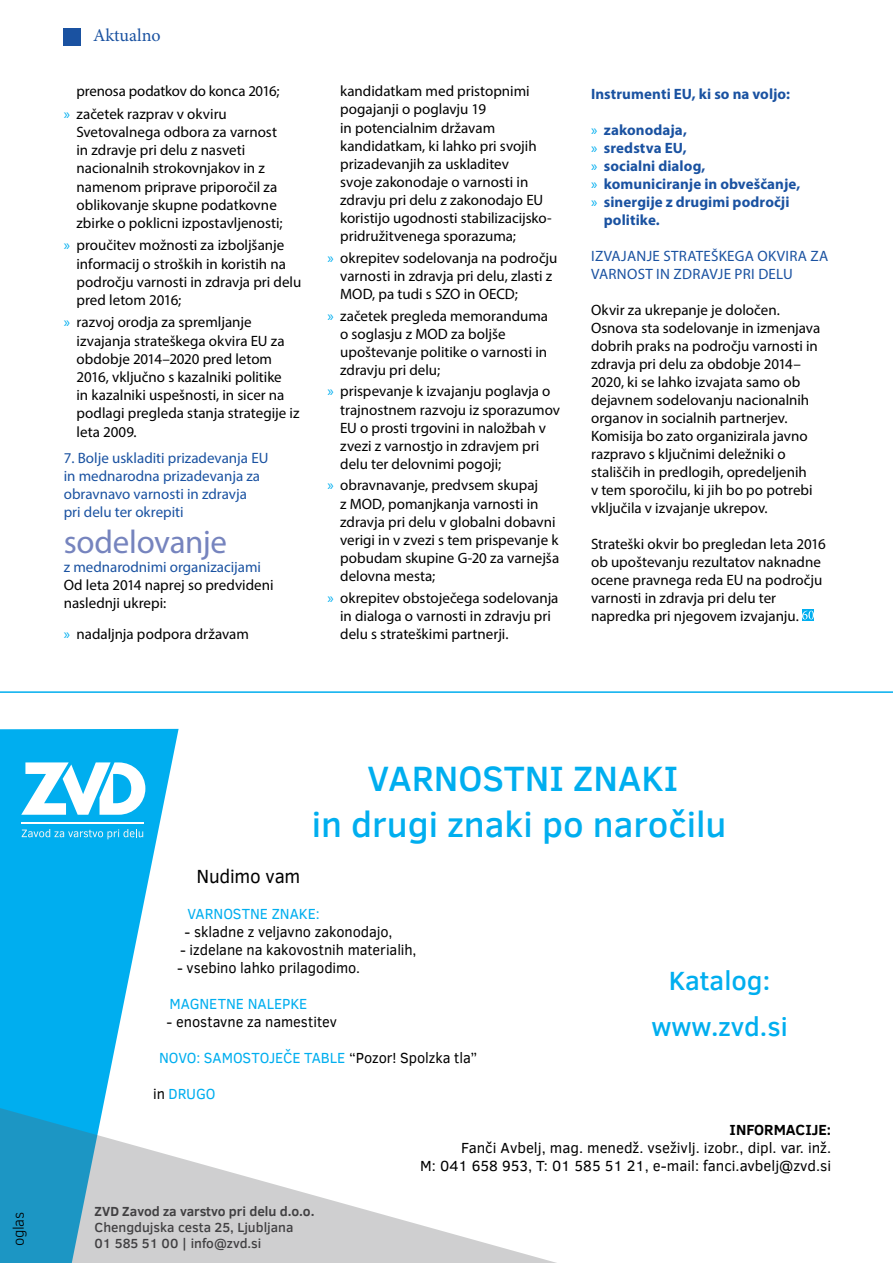
<style>
.page{position:relative;width:893px;height:1263px;background:#fff}
.page>*{position:absolute;margin:0;border:0;box-sizing:border-box;transform-origin:0 0}
.t1{font:500 36.15px/45.8px "Clear Sans";color:#00aeef;text-align:center}
.t2{font:33px "Myriad Pro";letter-spacing:-.01em;color:#7684be}
.t3{font:500 27px/45.8px "Clear Sans";color:#00aeef;text-align:center}
.t4{font:19.5px "Clear Sans";letter-spacing:-.015em;color:#000}
.t5{font:18px "Minion Pro";color:#1a52a1}
.t6{font:15px/18.1px "Myriad Pro";color:#000}
.t7{font:15px/18px "Clear Sans";color:#000;text-align:right}
.t8{font:15px/18.1px "Myriad Pro";color:#1a52a1}
.t9{font:700 15px "Myriad Pro";letter-spacing:.005em;color:#1a52a1}
.t10{font:15px "Clear Sans";letter-spacing:-.005em;color:#00aeef}
.t11{font:700 15px "Clear Sans";color:#000}
.t12{font:300 15px "Clear Sans";letter-spacing:-.025em;color:#000}
.t13{font:500 13.5px/16.2px "Clear Sans";color:#414042}
.t14{font:700 13.5px "Clear Sans";color:#414042}
.s1{color:#00aeef}
.s2{font-weight:400;color:#00aeef}
.s3{color:#000}
</style>
<div class="page">
<svg style="left:802px;top:609px;width:12px;height:12px"></svg>
<svg style="left:802px;top:611px;width:12px;height:8px"></svg>
<div style="left:64px;top:29px;width:17px;height:17px;background:#1a52a1"></div>
<svg style="left:0;top:729px;width:179px;height:375px;fill:#00aeef"></svg>
<svg style="left:0;top:1104px;width:557px;height:159px"></svg>
<svg style="left:22px;top:829px;width:121px;height:10px"></svg>
<svg style="left:21px;top:762px;width:124px;height:53px"></svg>
<hr style="left:21px;top:822px;width:122px;height:2px;background:#fff">
<hr style="left:0;top:691px;width:893px;height:2px;background:#00aeef">
<p class="t5" style="left:93px;top:23px;width:69px">Aktualno</p>
<p class="t6" style="left:64px;top:80px;width:217px;line-height:22.5px;text-indent:13px">prenosa podatkov do konca 2016; <span class="s1">»</span> začetek razprav v okviru</p>
<p class="t6" style="left:77px;top:123px;width:207px">Svetovalnega odbora za varnost in zdravje pri delu z nasveti nacionalnih strokovnjakov in z namenom priprave priporočil za oblikovanje skupne podatkovne zbirke o poklicni izpostavljenosti;</p>
<p class="t6" style="left:77px;top:236px;width:226px;text-indent:-13px"><span class="s1">»</span> proučitev možnosti za izboljšanje informacij o stroških in koristih na področju varnosti in zdravja pri delu pred letom 2016;</p>
<p class="t6" style="left:77px;top:313px;width:224px;text-indent:-13px"><span class="s1">»</span> razvoj orodja za spremljanje izvajanja strateškega okvira EU za obdobje 2014–2020 pred letom<br>2016, vključno s kazalniki politike<br>in kazalniki uspešnosti, in sicer na podlagi pregleda stanja strategije iz leta 2009.</p>
<p class="t8" style="left:64px;top:448px;width:206px">7. Bolje uskladiti prizadevanja EU in mednarodna prizadevanja za obravnavo varnosti in zdravja<br>pri delu ter okrepiti</p>
<h2 class="t2" style="left:64px;top:522px;width:165px">sodelovanje</h2>
<p class="t8" style="left:64px;top:557px;width:199px">z mednarodnimi organizacijami</p>
<p class="t6" style="left:64px;top:575px;width:211px">Od leta 2014 naprej so predvideni naslednji ukrepi:</p>
<p class="t6" style="left:64px;top:624px;width:187px"><span class="s1">»</span> nadaljnja podpora državam</p>
<p class="t6" style="left:340px;top:82px;width:213px">kandidatkam med pristopnimi pogajanji o poglavju 19<br>in potencialnim državam kandidatkam, ki lahko pri svojih prizadevanjih za uskladitev<br>svoje zakonodaje o varnosti in zdravju pri delu z zakonodajo EU koristijo ugodnosti stabilizacijsko&shy;pridružitvenega sporazuma;</p>
<p class="t6" style="left:340px;top:248px;width:219px;text-indent:-13px"><span class="s1">»</span> okrepitev sodelovanja na področju varnosti in zdravja pri delu, zlasti z<br>MOD, pa tudi s SZO in OECD;</p>
<p class="t6" style="left:340px;top:306px;width:209px;text-indent:-13px"><span class="s1">»</span> začetek pregleda memoranduma o soglasju z MOD za boljše upoštevanje politike o varnosti in zdravju pri delu;</p>
<p class="t6" style="left:340px;top:382px;width:221px;text-indent:-13px"><span class="s1">»</span> prispevanje k izvajanju poglavja o trajnostnem razvoju iz sporazumov EU o prosti trgovini in naložbah v zvezi z varnostjo in zdravjem pri delu ter delovnimi pogoji;</p>
<p class="t6" style="left:340px;top:476px;width:221px;text-indent:-13px"><span class="s1">»</span> obravnavanje, predvsem skupaj<br>z MOD, pomanjkanja varnosti in zdravja pri delu v globalni dobavni verigi in v zvezi s tem prispevanje k pobudam skupine G-20 za varnejša delovna mesta;</p>
<p class="t6" style="left:340px;top:588px;width:220px;text-indent:-13px"><span class="s1">»</span> okrepitev obstoječega sodelovanja in dialoga o varnosti in zdravju pri delu s strateškimi partnerji.</p>
<p class="t9" style="left:591px;top:84px;width:200px">Instrumenti EU, ki so na voljo:</p>
<p class="t9" style="left:591px;top:120px;width:97px"><span class="s2">»</span> zakonodaja,</p>
<p class="t9" style="left:591px;top:138px;width:97px"><span class="s2">»</span> sredstva EU,</p>
<p class="t9" style="left:591px;top:156px;width:116px"><span class="s2">»</span> socialni dialog,</p>
<p class="t9" style="left:591px;top:174px;width:211px"><span class="s2">»</span> komuniciranje in obveščanje,</p>
<p class="t9" style="left:591px;top:192px;width:200px"><span class="s2">»</span> sinergije z drugimi področji</p>
<p class="t9" style="left:604px;top:210px;width:58px">politike.</p>
<p class="t8" style="left:591px;top:246px;width:13px">Izvajanje</p>
<p class="t8" style="left:663px;top:246px;width:9px">strate</p>
<p class="t8" style="left:711px;top:246px;width:18px">škega</p>
<p class="t8" style="left:758px;top:246px;width:10px">okvira</p>
<p class="t8" style="left:810px;top:246px;width:10px">za</p>
<p class="t8" style="left:591px;top:264px;width:10px">varnost</p>
<p class="t8" style="left:656px;top:264px;width:27px">in zdravje</p>
<p class="t8" style="left:735px;top:264px;width:33px">pri delu</p>
<p class="t6" style="left:591px;top:301px;width:231px">Okvir za ukrepanje je določen.<br>Osnova sta sodelovanje in izmenjava dobrih praks na področju varnosti in zdravja pri delu za obdobje 2014– 2020, ki se lahko izvajata samo ob dejavnem sodelovanju nacionalnih organov in socialnih partnerjev.<br>Komisija bo zato organizirala javno razpravo s ključnimi deležniki o stališčih in predlogih, opredeljenih<br>v tem sporočilu, ki jih bo po potrebi vključila v izvajanje ukrepov.</p>
<p class="t6" style="left:591px;top:535px;width:236px">Strateški okvir bo pregledan leta 2016 ob upoštevanju rezultatov naknadne ocene pravnega reda EU na področju varnosti in zdravja pri delu ter napredka pri njegovem izvajanju.</p>
<p class="t12" style="left:9px;top:1246px;width:36px;rotate:-90deg">oglas</p>
<h1 class="t1" style="left:312px;top:755px;width:416px">VARNOSTNI ZNAKI<br>in drugi znaki po naročilu</h1>
<h3 class="t4" style="left:197px;top:863px;width:105px">Nudimo vam</h3>
<p class="t10" style="left:188px;top:904px;width:134px">VARNOSTNE ZNAKE:</p>
<p class="t7" style="left:185px;top:922px;width:209px">- skladne z veljavno zakonodajo,</p>
<p class="t7" style="left:180px;top:940px;width:238px">- izdelane na kakovostnih materialih,</p>
<p class="t7" style="left:177px;top:958px;width:184px">- vsebino lahko prilagodimo.</p>
<p class="t10" style="left:170px;top:994px;width:139px">MAGNETNE NALEPKE</p>
<p class="t7" style="left:167px;top:1012px;width:172px">- enostavne za namestitev</p>
<p class="t10" style="left:159px;top:1048px;width:320px">NOVO: SAMOSTOJEČE TABLE <span class="s3">“Pozor! Spolzka tla”</span></p>
<p class="t10" style="left:153px;top:1084px;width:64px"><span class="s3">in</span> DRUGO</p>
<h3 class="t3" style="left:651px;top:957px;width:138px">Katalog: www.zvd.si</h3>
<p class="t14" style="left:95px;top:1201px;width:221px">ZVD Zavod za varstvo pri delu d.o.o.</p>
<p class="t13" style="left:95px;top:1219px;width:200px">Chengdujska cesta 25, Ljubljana<br>01 585 51 00 | info@zvd.si</p>
<p class="t11" style="left:730px;top:1119px;width:103px">INFORMACIJE:</p>
<p class="t7" style="left:420px;top:1138px;width:412px">Fanči Avbelj, mag. menedž. vseživlj. izobr., dipl. var. inž.<br>M: 041 658 953, T: 01 585 51 21, e-mail: fanci.avbelj@zvd.si</p>
</div>
